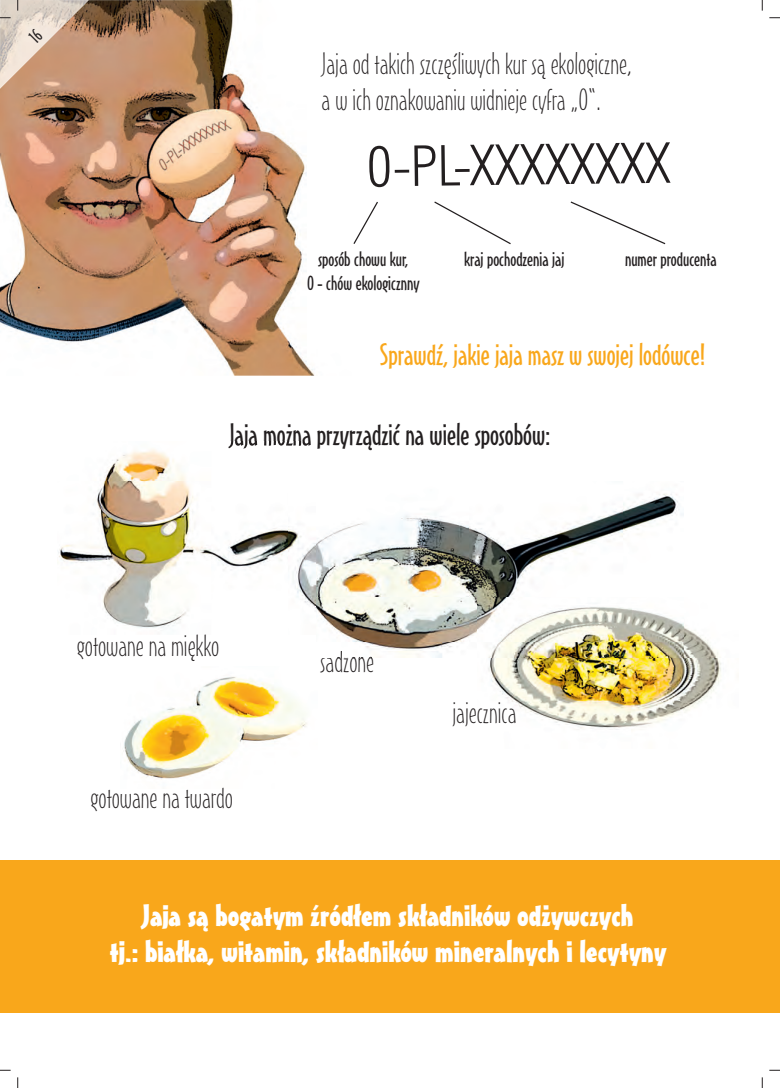
<style>
.page{position:relative;width:780px;height:1088px;background:#fff}
.page>*{position:absolute;margin:0;border:0;box-sizing:border-box;transform-origin:0 0}
.t1{font:54.25px "Swis 721 Lt Cn EU";color:#231f20}
.t2{font:30px/36px "Mister Earl X Lt EU";color:#231f20}
.t3{font:700 30px/36px "Mister Earl EU";color:#fff;text-align:center}
.t4{font:30px "Mister Earl Lt EU";color:#231f20}
.t5{font:30px "Mister Earl Lt EU";color:#f9a71b}
.t6{font:20px/24px "Mister Earl Lt EU";color:#231f20;text-align:center}
</style>
<div class="page">
<img style="left:0;top:0;width:315px;height:376px">
<img style="left:0;top:0;width:89px;height:89px">
<div style="left:0;top:860px;width:780px;height:153px;background:#f9a71b"></div>
<svg style="left:570px;top:201px;width:96px;height:44px"></svg>
<svg style="left:353px;top:201px;width:25px;height:43px"></svg>
<svg style="left:434px;top:201px;width:77px;height:44px"></svg>
<img style="left:58px;top:449px;width:257px;height:179px">
<img style="left:228px;top:441px;width:83px;height:8px">
<img style="left:123px;top:677px;width:184px;height:111px">
<img style="left:362px;top:642px;width:321px;height:15px">
<img style="left:315px;top:493px;width:368px;height:149px">
<img style="left:340px;top:651px;width:31px;height:6px">
<img style="left:488px;top:657px;width:233px;height:73px">
<img style="left:683px;top:623px;width:35px;height:34px">
<svg style="left:28px;top:28px;width:15px;height:16px"></svg>
<p class="t2" style="left:321px;top:46px;width:312px">Jaja od takich szczęśliwych kur są ekologiczne, a w ich oznakowaniu widnieje cyfra „0“.</p>
<h1 class="t1" style="left:366px;top:135px;width:305px;rotate:-1deg">0-PL-XXXXXXXX</h1>
<p class="t6" style="left:307px;top:247px;width:114px">sposób chowu kur,<br>0 - chów ekologicznny</p>
<p class="t6" style="left:464px;top:247px;width:102px">kraj pochodzenia jaj</p>
<p class="t6" style="left:625px;top:247px;width:93px">numer producenta</p>
<p class="t5" style="left:379px;top:336px;width:327px">Sprawdź, jakie jaja masz w swojej lodówce!</p>
<p class="t4" style="left:229px;top:416px;width:322px">Jaja można przyrządzić na wiele sposobów:</p>
<p class="t2" style="left:77px;top:627px;width:144px">gotowane na miękko</p>
<p class="t2" style="left:320px;top:643px;width:56px">sadzone</p>
<p class="t2" style="left:452px;top:694px;width:66px">jajecznica</p>
<p class="t2" style="left:91px;top:780px;width:144px">gotowane na twardo</p>
<p class="t3" style="left:110px;top:898px;width:558px">Jaja są bogatym źródłem składników odżywczych<br>tj.: białka, witamin, składników mineralnych i lecytyny</p>
</div>
